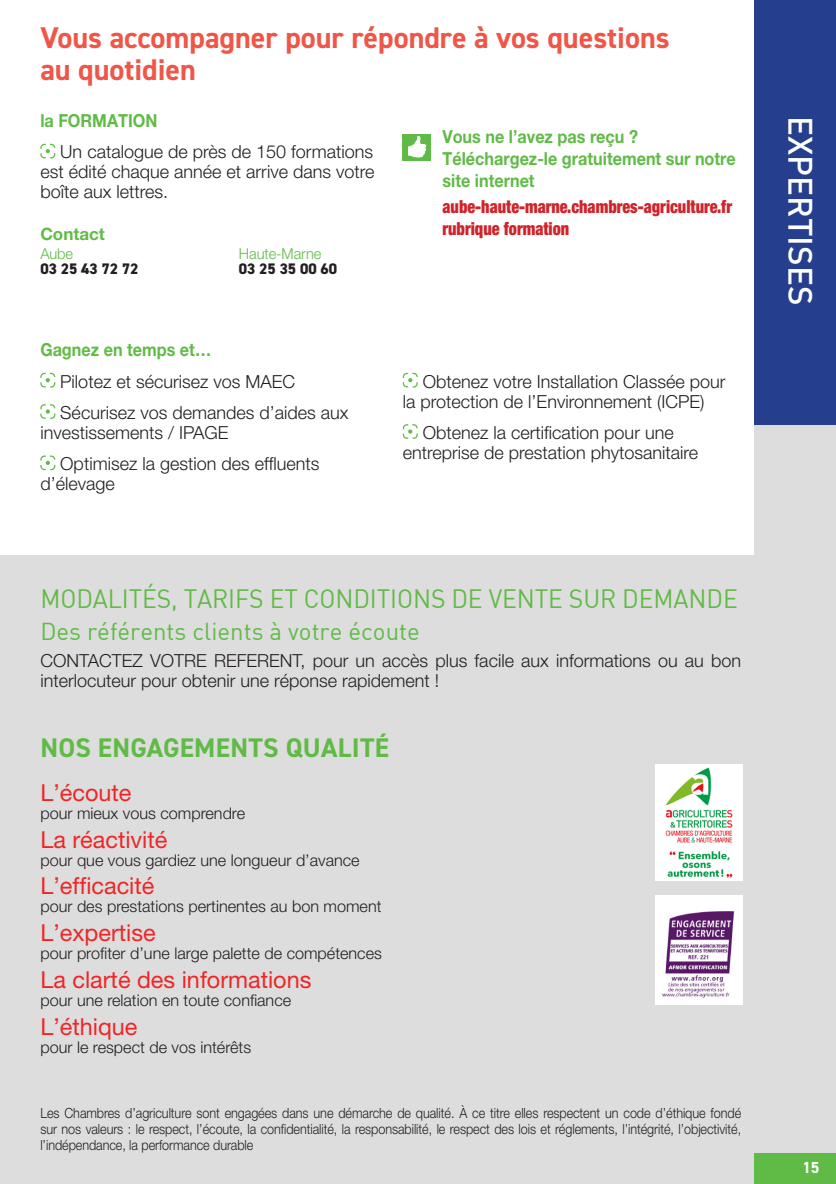
<style>
.page{position:relative;width:836px;height:1184px;background:#fff}
.page>*{position:absolute;margin:0;border:0;box-sizing:border-box;transform-origin:0 0}
.t1{font:500 33.2px "DIN";color:#fff}
.t2{font:700 30px/32px "DIN2014";color:#f05647}
.t3{font:700 27px "DIN2014";letter-spacing:.01em;color:#60bb46}
.t4{font:26px "DIN";letter-spacing:-.005em;color:#60bb46;scale:.95 1}
.t5{font:24px "DIN";color:#60bb46}
.t6{font:23.4px "Helvetica Neue LT Pro";color:#ee2628}
.t7{font:300 18px/20px "Helvetica Neue LT Pro";color:#231f20}
.t8{font:700 18px/22px "Helvetica Neue LT Pro";color:#60bb46;scale:.9 1}
.t9{font:900 condensed 18px "Helvetica Neue LT Pro";color:#d1232a;scale:.9 1}
.t10{font:700 17px "Helvetica Neue LT Pro";color:#60bb46}
.t11{font:300 16.2px "Helvetica Neue LT Pro";color:#231f20}
.t12{font:700 16px "DIN2014";color:#fff}
.t13{font:800 15.4px "DIN2014";color:#231f20}
.t14{font:300 15px "Helvetica Neue LT Pro";letter-spacing:-.005em;color:#60bb46}
.t15{font:300 14px/16px "Helvetica Neue LT Pro";letter-spacing:-.005em;color:#231f20;text-align:justify;scale:.9 1}
</style>
<div class="page">
<div style="left:753px;top:1152px;width:82px;height:32px;background:#60bb46"></div>
<div style="left:0;top:555px;width:753px;height:629px;background:#dedddd"></div>
<div style="left:753px;top:425px;width:82px;height:727px;background:#dedddd"></div>
<div style="left:753px;top:0;width:82px;height:425px;background:#253f8e"></div>
<svg style="left:40px;top:144px;width:15px;height:14px"></svg>
<div style="left:402px;top:134px;width:29px;height:27px;background:#60bb46"></div>
<svg style="left:408px;top:135px;width:19px;height:22px"></svg>
<svg style="left:40px;top:373px;width:15px;height:15px"></svg>
<svg style="left:40px;top:404px;width:15px;height:15px"></svg>
<svg style="left:40px;top:455px;width:15px;height:15px"></svg>
<svg style="left:402px;top:373px;width:15px;height:15px"></svg>
<svg style="left:402px;top:424px;width:15px;height:15px"></svg>
<img style="left:655px;top:764px;width:86px;height:116px">
<img style="left:655px;top:895px;width:86px;height:110px">
<h2 class="t2" style="left:40px;top:22px;width:630px">Vous accompagner pour répondre à vos questions au quotidien</h2>
<p class="t8" style="left:40px;top:109px;width:131px">la FORMATION</p>
<p class="t7" style="left:40px;top:142px;width:335px;text-align:justify;text-indent:20px">Un catalogue de près de 150 formations est édité chaque année et arrive dans votre boîte aux lettres.</p>
<p class="t8" style="left:442px;top:125px;width:327px">Vous ne l’avez pas reçu ?<br>Téléchargez-le gratuitement sur notre site internet</p>
<p class="t9" style="left:442px;top:196px;width:323px">aube-haute-marne.chambres-agriculture.fr</p>
<p class="t10" style="left:40px;top:224px;width:66px">Contact</p>
<p class="t9" style="left:442px;top:218px;width:142px">rubrique formation</p>
<p class="t14" style="left:40px;top:244px;width:34px">Aube</p>
<p class="t13" style="left:40px;top:259px;width:99px">03 25 43 72 72</p>
<p class="t14" style="left:239px;top:244px;width:84px">Haute-Marne</p>
<p class="t13" style="left:239px;top:259px;width:99px">03 25 35 00 60</p>
<p class="t8" style="left:40px;top:338px;width:191px">Gagnez en temps et…</p>
<p class="t7" style="left:60px;top:365px;width:290px;line-height:31.4px">Pilotez et sécurisez vos MAEC<br>Sécurisez vos demandes d’aides aux</p>
<p class="t7" style="left:60px;top:416px;width:261px;line-height:31.4px;text-indent:-20px">investissements / IPAGE<br>Optimisez la gestion des effluents</p>
<p class="t7" style="left:40px;top:473px;width:76px">d’élevage</p>
<p class="t7" style="left:402px;top:371px;width:324px;text-indent:20px">Obtenez votre Installation Classée pour la protection de l’Environnement (ICPE)</p>
<p class="t7" style="left:402px;top:422px;width:297px;text-align:center">Obtenez la certification pour une entreprise de prestation phytosanitaire</p>
<h3 class="t4" style="left:40px;top:582px;width:735px">MODALITÉS, TARIFS ET CONDITIONS DE VENTE SUR DEMANDE</h3>
<h3 class="t5" style="left:40px;top:616px;width:381px">Des référents clients à votre écoute</h3>
<p class="t7" style="left:40px;top:650px;width:702px">CONTACTEZ VOTRE REFERENT, pour un accès plus facile aux informations ou au bon interlocuteur pour obtenir une réponse rapidement !</p>
<h3 class="t3" style="left:40px;top:729px;width:350px">NOS ENGAGEMENTS QUALITÉ</h3>
<p class="t6" style="left:40px;top:778px;width:93px">L’écoute</p>
<p class="t11" style="left:40px;top:803px;width:206px">pour mieux vous comprendre</p>
<p class="t6" style="left:40px;top:825px;width:128px">La réactivité</p>
<p class="t11" style="left:40px;top:850px;width:321px">pour que vous gardiez une longueur d’avance</p>
<p class="t6" style="left:40px;top:872px;width:115px">L’efficacité</p>
<p class="t11" style="left:40px;top:897px;width:342px">pour des prestations pertinentes au bon moment</p>
<p class="t6" style="left:40px;top:919px;width:117px">L’expertise</p>
<p class="t11" style="left:40px;top:943px;width:343px">pour profiter d’une large palette de compétences</p>
<p class="t6" style="left:40px;top:966px;width:272px">La clarté des informations</p>
<p class="t11" style="left:40px;top:990px;width:252px">pour une relation en toute confiance</p>
<p class="t6" style="left:40px;top:1012px;width:99px">L’éthique</p>
<p class="t11" style="left:40px;top:1037px;width:212px">pour le respect de vos intérêts</p>
<p class="t15" style="left:40px;top:1104px;width:780px">Les Chambres d’agriculture sont engagées dans une démarche de qualité. À ce titre elles respectent un code d’éthique fondé sur nos valeurs : le respect, l’écoute, la confidentialité, la responsabilité, le respect des lois et réglements, l’intégrité, l’objectivité, l’indépendance, la performance durable</p>
<h1 class="t1" style="left:821px;top:116px;width:191px;rotate:90deg">EXPERTISES</h1>
<p class="t12" style="left:802px;top:1156px;width:19px">15</p>
</div>
